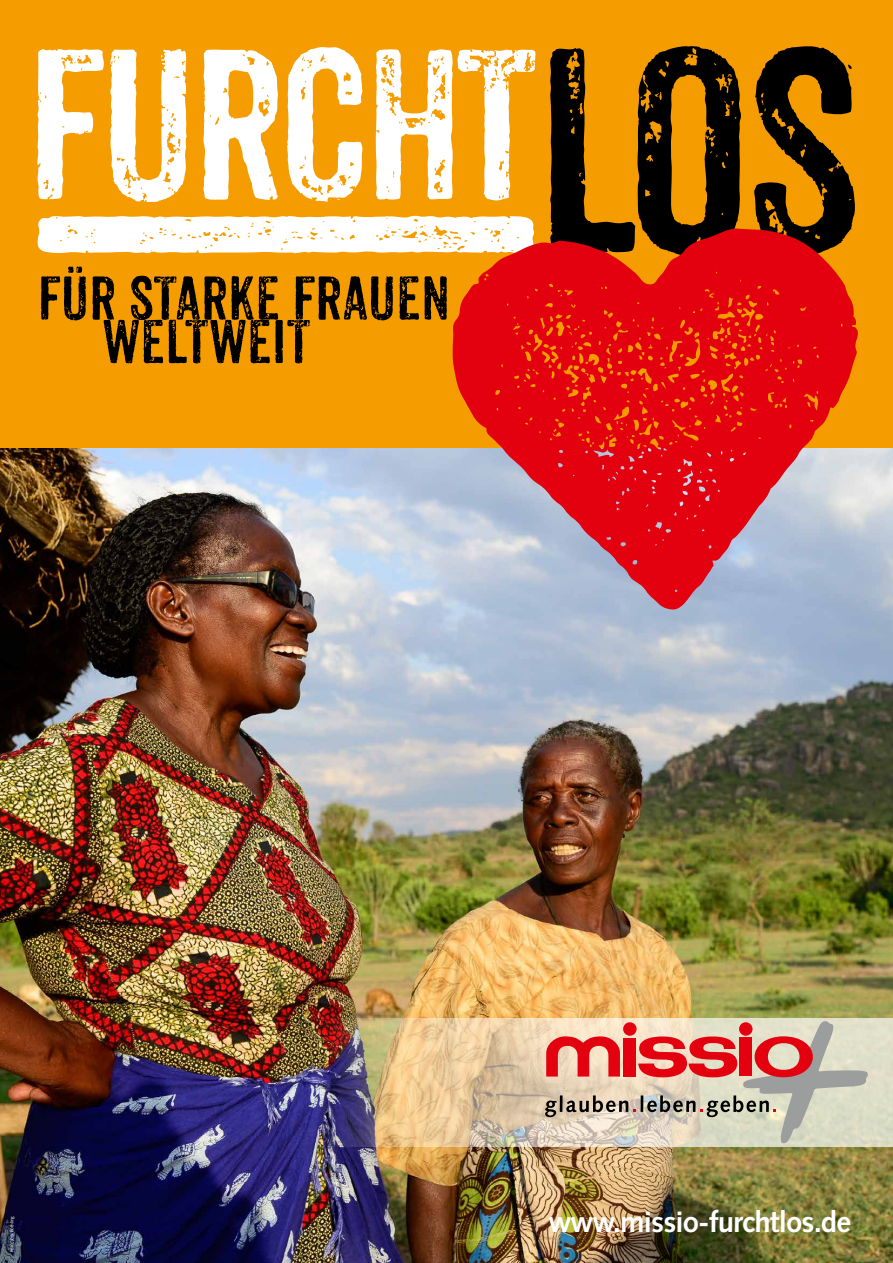
<style>
.page{position:relative;width:893px;height:1263px;background:#fff}
.page>*{position:absolute;margin:0;border:0;box-sizing:border-box;transform-origin:0 0}
.t1{font:207.15px "Anodyne";letter-spacing:-.03em;color:#fff}
.t2{font:59.78px/43.5px "Anodyne";color:#000}
.t3{font:700 29.4px "Syntax";letter-spacing:-.03em;color:#fff}
.t4{font:4.8px "Syntax";letter-spacing:-.03em;color:#fff}
.s1{font-size:280.35px;color:#000}
</style>
<div class="page">
<div style="left:0;top:0;width:893px;height:449px;background:#f59c00"></div>
<img style="left:0;top:449px;width:893px;height:814px">
<svg style="left:37px;top:216px;width:497px;height:37px;background:#fef6e9"></svg>
<svg style="left:453px;top:228px;width:405px;height:382px;background:#d94845"></svg>
<img style="left:253px;top:1018px;width:640px;height:128px">
<svg style="left:545px;top:1021px;width:323px;height:122px;background:#d5a99b"></svg>
<h1 class="t1" style="left:26px;top:0;width:839px">FURCHT<span class="s1">LOS</span></h1>
<h2 class="t2" style="left:102px;top:276px;width:349px;text-indent:-65px">FÜR STARKE FRAUEN<br>WELTWEIT</h2>
<p class="t4" style="left:9px;top:1252px;width:38px;rotate:-90deg">Foto: Jörg Böthling</p>
<p class="t3" style="left:549px;top:1205px;width:304px">www.missio-furchtlos.de</p>
</div>
